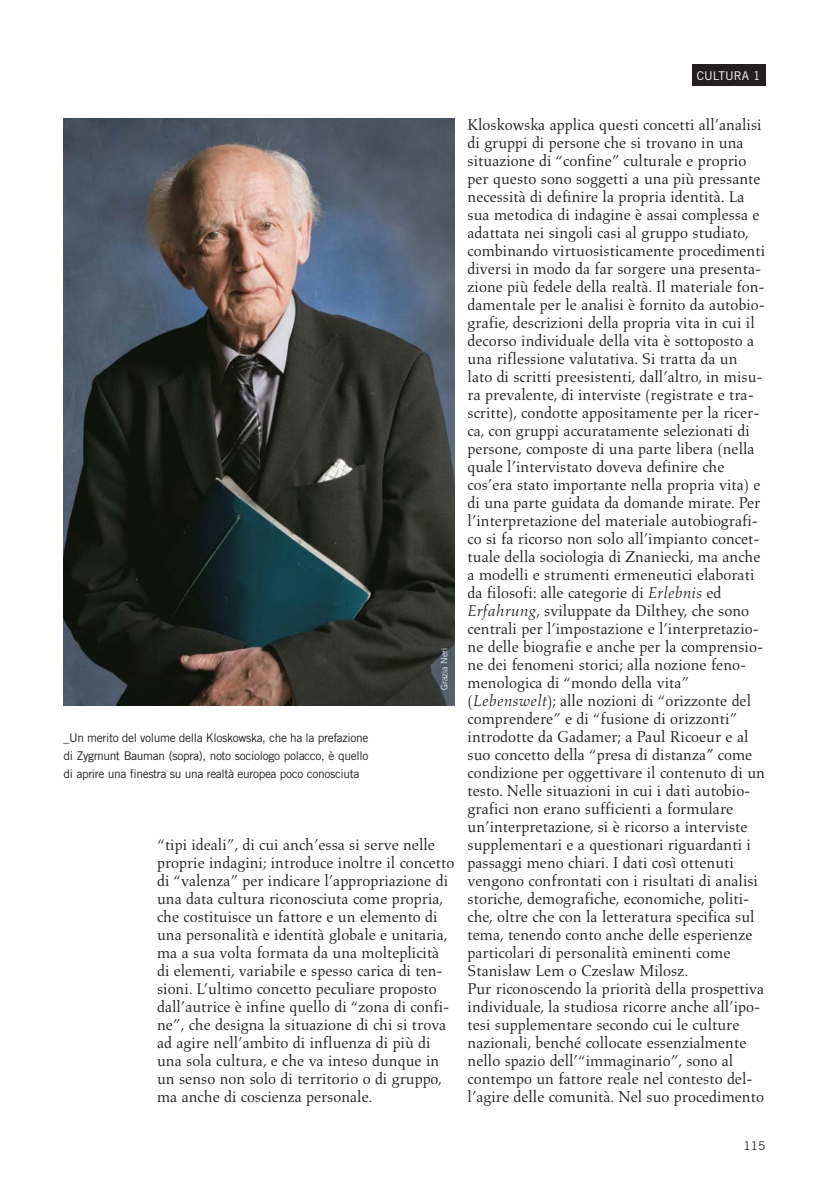
<style>
.page{position:relative;width:838px;height:1191px;background:#fff}
.page>*{position:absolute;margin:0;border:0;box-sizing:border-box;transform-origin:0 0}
.t1{font:15.9px/18px "Aldus";color:#231f20}
.t2{font:12px/18px "Trade Gothic";letter-spacing:-.03em;color:#231f20;text-align:justify}
.t3{font:12px "Trade Gothic";color:#fff}
.t4{font:300 9px "Trade Gothic";color:#fff}
.s1{font-style:italic}
</style>
<div class="page">
<div style="left:691px;top:65px;width:74px;height:21px;background:#231f20"></div>
<img style="left:63px;top:118px;width:392px;height:588px">
<p class="t3" style="left:696px;top:71px;width:65px">CULTURA 1</p>
<p class="t2" style="left:63px;top:729px;width:306px">_Un merito del volume della Kloskowska, che ha la prefazione di Zygmunt Bauman (sopra), noto sociologo polacco, è quello di aprire una finestra su una realtà europea poco conosciuta</p>
<p class="t4" style="left:441px;top:690px;width:44px;rotate:-90deg">Grazia Neri</p>
<p class="t1" style="left:157px;top:837px;width:299px">“tipi ideali”, di cui anch’essa si serve nelle proprie indagini; introduce inoltre il concetto di “valenza” per indicare l’appropriazione di una data cultura riconosciuta come propria, che costituisce un fattore e un elemento di una personalità e identità globale e unitaria, ma a sua volta formata da una molteplicità di elementi, variabile e spesso carica di ten&shy;sioni. L’ultimo concetto peculiare proposto dall’autrice è infine quello di “zona di confi&shy;ne”, che designa la situazione di chi si trova ad agire nell’ambito di influenza di più di una sola cultura, e che va inteso dunque in un senso non solo di territorio o di gruppo, ma anche di coscienza personale.</p>
<p class="t1" style="left:467px;top:117px;width:299px">Kloskowska applica questi concetti all’analisi di gruppi di persone che si trovano in una situazione di “confine” culturale e proprio per questo sono soggetti a una più pressante necessità di definire la propria identità. La sua metodica di indagine è assai complessa e adattata nei singoli casi al gruppo studiato, combinando virtuosisticamente procedimenti diversi in modo da far sorgere una presenta&shy;zione più fedele della realtà. Il materiale fon&shy;damentale per le analisi è fornito da autobio&shy;grafie, descrizioni della propria vita in cui il decorso individuale della vita è sottoposto a una riflessione valutativa. Si tratta da un lato di scritti preesistenti, dall’altro, in misu&shy;ra prevalente, di interviste (registrate e tra&shy;scritte), condotte appositamente per la ricer&shy;ca, con gruppi accuratamente selezionati di persone, composte di una parte libera (nella quale l’intervistato doveva definire che cos’era stato importante nella propria vita) e di una parte guidata da domande mirate. Per l’interpretazione del materiale autobiografi&shy;co si fa ricorso non solo all’impianto concet&shy;tuale della sociologia di Znaniecki, ma anche a modelli e strumenti ermeneutici elaborati da filosofi: alle categorie di <span class="s1">Erlebnis</span> ed <span class="s1">Erfahrung</span>, sviluppate da Dilthey, che sono centrali per l’impostazione e l’interpretazio&shy;ne delle biografie e anche per la comprensio&shy;ne dei fenomeni storici; alla nozione feno&shy;menologica di “mondo della vita” (<span class="s1">Lebenswelt</span>); alle nozioni di “orizzonte del comprendere” e di “fusione di orizzonti” introdotte da Gadamer; a Paul Ricoeur e al suo concetto della “presa di distanza” come condizione per oggettivare il contenuto di un testo. Nelle situazioni in cui i dati autobio&shy;grafici non erano sufficienti a formulare un’interpretazione, si è ricorso a interviste supplementari e a questionari riguardanti i passaggi meno chiari. I dati così ottenuti vengono confrontati con i risultati di analisi storiche, demografiche, economiche, politi&shy;che, oltre che con la letteratura specifica sul tema, tenendo conto anche delle esperienze particolari di personalità eminenti come Stanislaw Lem o Czeslaw Milosz.<br>Pur riconoscendo la priorità della prospettiva individuale, la studiosa ricorre anche all’ipo&shy;tesi supplementare secondo cui le culture nazionali, benché collocate essenzialmente nello spazio dell’“immaginario”, sono al contempo un fattore reale nel contesto del&shy;l’agire delle comunità. Nel suo procedimento</p>
<p class="t2" style="left:743px;top:1137px;width:23px">115</p>
</div>
